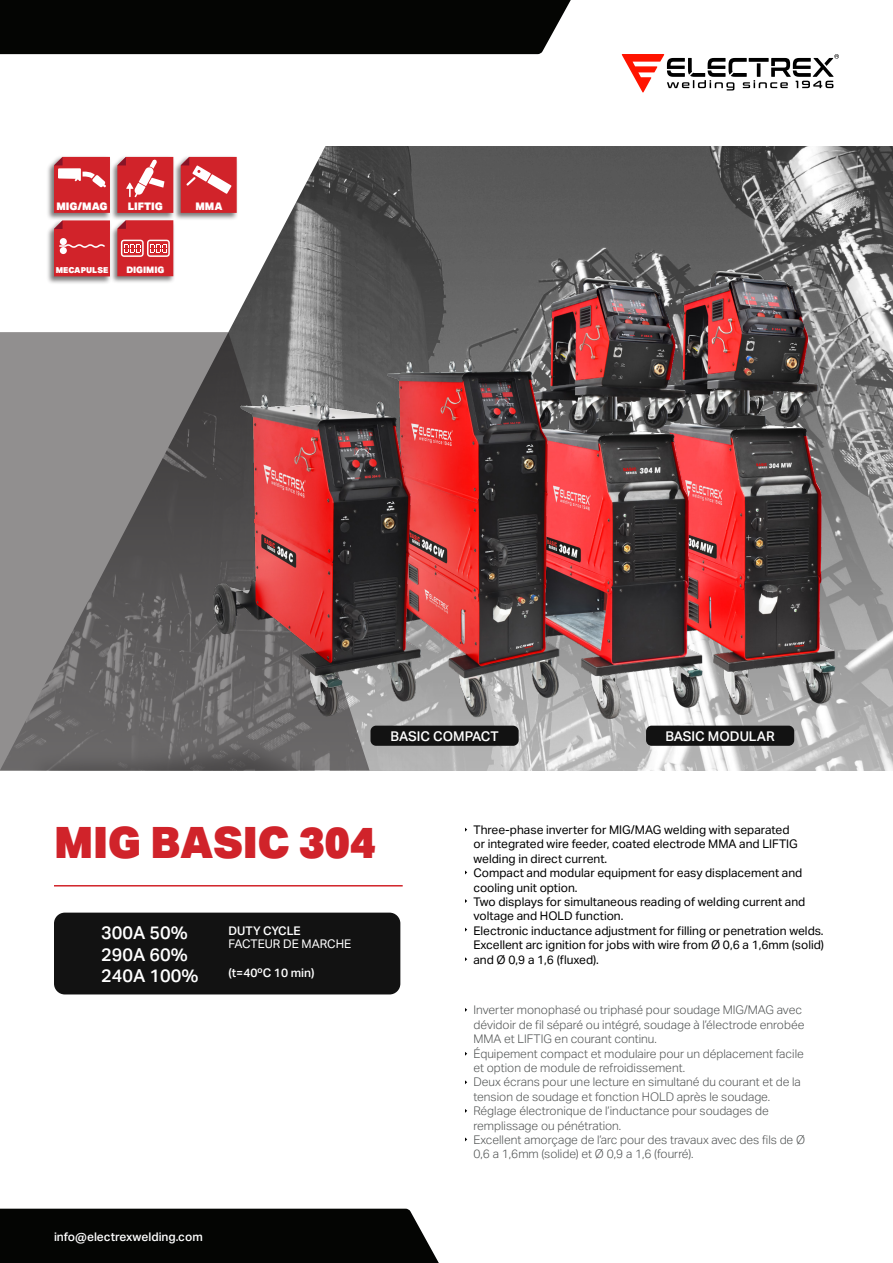
<style>
.page{position:relative;width:893px;height:1263px;background:#fff}
.page>*{position:absolute;margin:0;border:0;box-sizing:border-box;transform-origin:0 0}
.t1{font:900 43.5px "Aktiv Grotesk";letter-spacing:-.005em;color:#d0232a}
.t2{font:500 18px "Aktiv Grotesk";color:#fff}
.t3{font:500 13.5px "Aktiv Grotesk";color:#fff}
.t4{font:300 12px "Aktiv Grotesk";color:#4f5252}
.t5{font:12px "Aktiv Grotesk";color:#000001}
.t6{font:500 12px "Aktiv Grotesk";color:#fff}
.t7{font:12px "Aktiv Grotesk";color:#fff}
.Paragraph_Style_4{font:900 10.5px "Aktiv Grotesk";color:#fff}
.Paragraph_Style_4-2{font:900 9px "Aktiv Grotesk";letter-spacing:-.005em;color:#fff}
.Paragraph_Style_4-3{font:900 8.25px "Aktiv Grotesk";color:#fff}
</style>
<div class="page">
<div style="left:54px;top:913px;width:346px;height:81px;background:#121212;border-radius:11px"></div>
<div style="left:0;top:1209px;width:439px;height:54px;background:#040503"></div>
<div style="left:0;top:0;width:571px;height:54px;background:#040503"></div>
<img style="left:326px;top:147px;width:567px;height:623px">
<svg style="left:622px;top:54px;width:217px;height:39px"></svg>
<hr style="left:54px;top:885px;width:349px;height:1px;background:#d1232a">
<svg style="left:228px;top:146px;width:98px;height:186px"></svg>
<svg style="left:0;top:332px;width:369px;height:438px"></svg>
<img style="left:626px;top:267px;width:213px;height:448px">
<img style="left:495px;top:273px;width:211px;height:449px">
<img style="left:363px;top:356px;width:198px;height:363px">
<img style="left:212px;top:386px;width:213px;height:335px">
<div style="left:370px;top:726px;width:149px;height:20px;background:#121212;border-radius:6px"></div>
<div style="left:646px;top:726px;width:148px;height:20px;background:#121212;border-radius:6px"></div>
<div style="left:173px;top:155px;width:66px;height:66px;background:#231f20;opacity:.6"></div>
<svg style="left:181px;top:157px;width:56px;height:56px"></svg>
<div style="left:110px;top:155px;width:65px;height:66px;background:#231f20;opacity:.6"></div>
<svg style="left:117px;top:157px;width:56px;height:56px"></svg>
<div style="left:47px;top:155px;width:65px;height:66px;background:#231f20;opacity:.6"></div>
<svg style="left:54px;top:157px;width:56px;height:56px"></svg>
<div style="left:47px;top:219px;width:65px;height:65px;background:#231f20;opacity:.6"></div>
<svg style="left:54px;top:220px;width:56px;height:56px"></svg>
<div style="left:110px;top:219px;width:65px;height:65px;background:#231f20;opacity:.6"></div>
<svg style="left:117px;top:220px;width:56px;height:56px"></svg>
<p class="Paragraph_Style_4" style="left:56px;top:199px;width:53px">MIG/MAG</p>
<p class="Paragraph_Style_4" style="left:128px;top:199px;width:37px">LIFTIG</p>
<p class="Paragraph_Style_4" style="left:195px;top:199px;width:29px">MMA</p>
<p class="Paragraph_Style_4-3" style="left:56px;top:264px;width:54px">MECAPULSE</p>
<p class="Paragraph_Style_4-2" style="left:126px;top:264px;width:39px">DIGIMIG</p>
<p class="t3" style="left:391px;top:728px;width:109px">BASIC COMPACT</p>
<p class="t3" style="left:665px;top:728px;width:111px">BASIC MODULAR</p>
<p class="t1" style="left:54px;top:814px;width:323px">MIG BASIC 304</p>
<p class="t2" style="left:101px;top:922px;width:88px">300A 50%</p>
<p class="t2" style="left:101px;top:943px;width:88px">290A 60%</p>
<p class="t2" style="left:101px;top:965px;width:99px">240A 100%</p>
<p class="t6" style="left:229px;top:923px;width:74px">DUTY CYCLE</p>
<p class="t7" style="left:229px;top:937px;width:124px">FACTEUR DE MARCHE</p>
<p class="t6" style="left:229px;top:965px;width:87px">(t=40ºC 10 min)</p>
<p class="t6" style="left:54px;top:1229px;width:150px">info@electrexwelding.com</p>
<p class="t5" style="left:473px;top:823px;width:318px">Three-phase inverter for MIG/MAG welding with separated</p>
<p class="t5" style="left:473px;top:837px;width:326px">or integrated wire feeder, coated electrode MMA and LIFTIG</p>
<p class="t5" style="left:473px;top:851px;width:135px">welding in direct current.</p>
<p class="t5" style="left:473px;top:866px;width:330px">Compact and modular equipment for easy displacement and</p>
<p class="t5" style="left:473px;top:880px;width:106px">cooling unit option.</p>
<p class="t5" style="left:473px;top:895px;width:333px">Two displays for simultaneous reading of welding current and</p>
<p class="t5" style="left:473px;top:909px;width:151px">voltage and HOLD function.</p>
<p class="t5" style="left:473px;top:923px;width:352px">Electronic inductance adjustment for filling or penetration welds.</p>
<p class="t5" style="left:473px;top:938px;width:352px">Excellent arc ignition for jobs with wire from Ø 0,6 a 1,6mm (solid)</p>
<p class="t5" style="left:473px;top:952px;width:127px">and Ø 0,9 a 1,6 (fluxed).</p>
<p class="t4" style="left:473px;top:1003px;width:330px">Inverter monophasé ou triphasé pour soudage MIG/MAG avec</p>
<p class="t4" style="left:473px;top:1018px;width:332px">dévidoir de fil séparé ou intégré, soudage à l’électrode enrobée</p>
<p class="t4" style="left:473px;top:1032px;width:185px">MMA et LIFTIG en courant continu.</p>
<p class="t4" style="left:473px;top:1046px;width:332px">Équipement compact et modulaire pour un déplacement facile</p>
<p class="t4" style="left:473px;top:1061px;width:213px">et option de module de refroidissement.</p>
<p class="t4" style="left:473px;top:1075px;width:329px">Deux écrans pour une lecture en simultané du courant et de la</p>
<p class="t4" style="left:473px;top:1090px;width:298px">tension de soudage et fonction HOLD après le soudage.</p>
<p class="t4" style="left:473px;top:1104px;width:297px">Réglage électronique de l’inductance pour soudages de</p>
<p class="t4" style="left:473px;top:1118px;width:149px">remplissage ou pénétration.</p>
<p class="t4" style="left:473px;top:1133px;width:333px">Excellent amorçage de l’arc pour des travaux avec des fils de Ø</p>
<p class="t4" style="left:473px;top:1147px;width:222px">0,6 a 1,6mm (solide) et Ø 0,9 a 1,6 (fourré).</p>
</div>
